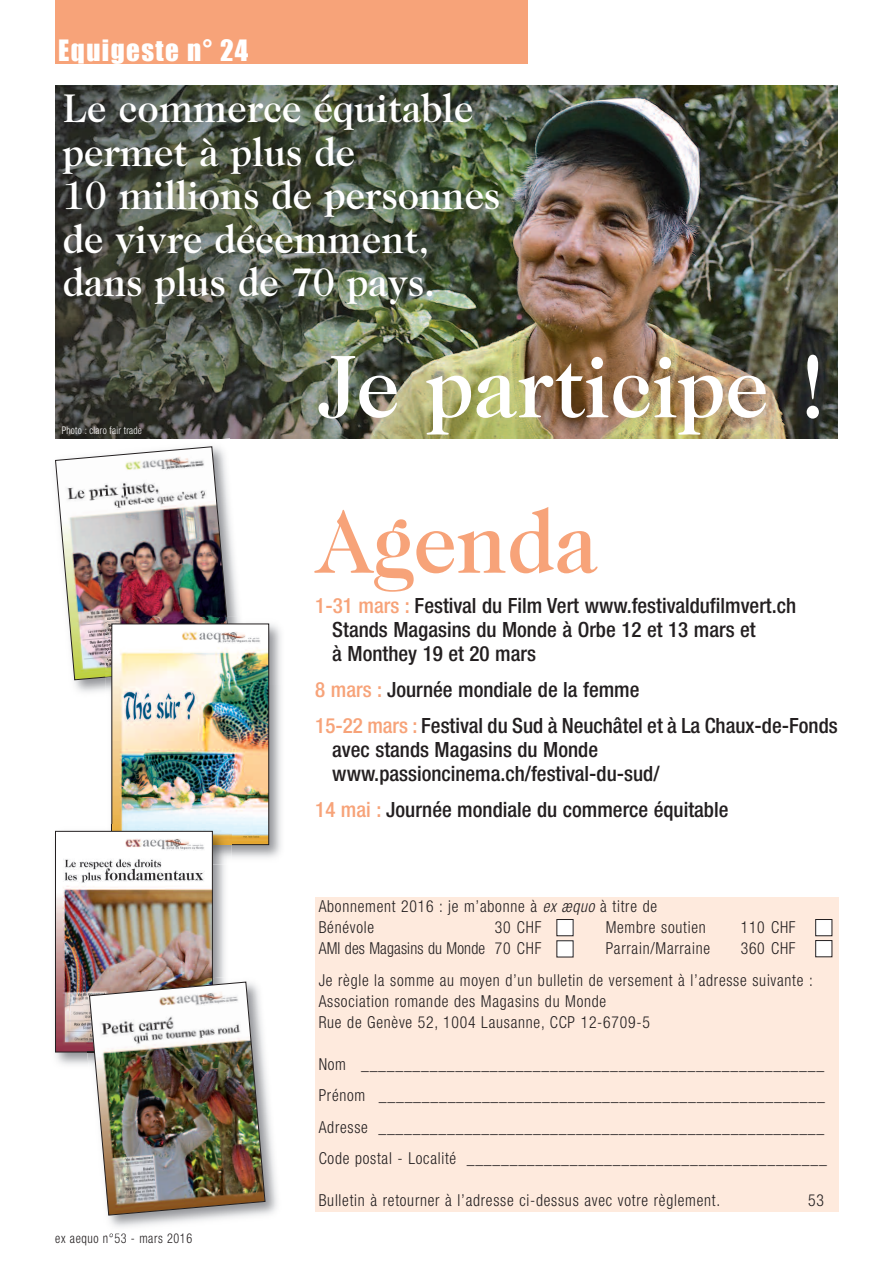
<style>
.page{position:relative;width:893px;height:1263px;background:#fff}
.page>*{position:absolute;margin:0;border:0;box-sizing:border-box;transform-origin:0 0}
.t1{font:500 90px "Caslon Two Twenty Four";color:#fff;scale:.95 1}
.t2{font:500 90px "Caslon Two Twenty Four";color:#f7a379;scale:.95 1}
.t3{font:500 40.5px/43.5px "Caslon Two Twenty Four";color:#fff;scale:.95 1}
.t4{font:27px "Impact";letter-spacing:.055em;color:#fff}
.t5{font:500 condensed 21px/24px "Helvetica Neue";color:#231f20}
.t6{font:300 condensed 16.5px/31.5px "Helvetica Neue";letter-spacing:.05em;color:#231f20;scale:.95 1}
.t7{font:300 condensed 16.5px "Helvetica Neue";letter-spacing:.01em;color:#231f20;scale:.95 1}
.t8{font:300 condensed 13.5px "Helvetica Neue";letter-spacing:.05em;color:#231f20;scale:.9 1}
.t9{font:300 condensed 10.5px "Helvetica Neue";letter-spacing:.025em;color:#fff;scale:.9 1}
.s1{color:#f7a379}
.s2{font-style:italic}
</style>
<div class="page">
<img style="left:490px;top:85px;width:348px;height:353px">
<div style="left:55px;top:0;width:472px;height:64px;background:#f7a379"></div>
<img style="left:55px;top:85px;width:435px;height:353px">
<div style="left:316px;top:897px;width:523px;height:315px;background:#feeadd"></div>
<div style="left:557px;top:919px;width:16px;height:17px;background:#fff"></div>
<div style="left:556px;top:919px;width:17px;height:17px;border:1px solid #231f20"></div>
<div style="left:557px;top:941px;width:16px;height:16px;background:#fff"></div>
<div style="left:816px;top:919px;width:16px;height:17px;background:#fff"></div>
<div style="left:815px;top:919px;width:17px;height:17px;border:1px solid #231f20"></div>
<div style="left:816px;top:940px;width:16px;height:17px;background:#fff"></div>
<div style="left:815px;top:940px;width:17px;height:17px;border:1px solid #231f20"></div>
<img style="left:55px;top:438px;width:191px;height:254px">
<img style="left:55px;top:446px;width:176px;height:234px">
<img style="left:111px;top:685px;width:170px;height:173px">
<img style="left:252px;top:623px;width:29px;height:62px">
<img style="left:105px;top:617px;width:147px;height:81px">
<img style="left:105px;top:617px;width:126px;height:60px">
<img style="left:114px;top:626px;width:153px;height:217px">
<div style="left:112px;top:624px;width:157px;height:221px;border:1px solid #231f20"></div>
<img style="left:55px;top:830px;width:50px;height:235px">
<img style="left:105px;top:824px;width:127px;height:150px">
<img style="left:57px;top:833px;width:154px;height:217px">
<div style="left:55px;top:831px;width:158px;height:221px;border:1px solid #231f20"></div>
<img style="left:89px;top:974px;width:188px;height:253px">
<img style="left:103px;top:1233px;width:23px;height:3px">
<img style="left:105px;top:976px;width:127px;height:5px">
<img style="left:82px;top:978px;width:130px;height:73px">
<img style="left:87px;top:981px;width:178px;height:234px">
<h3 class="t4" style="left:58px;top:34px;width:191px">Equigeste n° 24</h3>
<h2 class="t3" style="left:63px;top:89px;width:462px">Le commerce équitable permet à plus de<br>10 millions de personnes de vivre décemment, dans plus de 70 pays.</h2>
<p class="t9" style="left:62px;top:426px;width:91px">Photo : claro fair trade</p>
<p class="t8" style="left:55px;top:1233px;width:154px">ex aequo n°53 - mars 2016</p>
<h1 class="t1" style="left:317px;top:351px;width:542px">Je participe !</h1>
<h1 class="t2" style="left:316px;top:507px;width:298px">Agenda</h1>
<p class="t5" style="left:332px;top:596px;width:465px;text-indent:-17px"><span class="s1">1-31 mars :</span> Festival du Film Vert www.festivaldufilmvert.ch<br>Stands Magasins du Monde à Orbe 12 et 13 mars et<br>à Monthey 19 et 20 mars</p>
<p class="t5" style="left:315px;top:674px;width:524px;line-height:36px"><span class="s1">8 mars :</span> Journée mondiale de la femme<br><span class="s1">15-22 mars :</span> Festival du Sud à Neuchâtel et à La Chaux-de-Fonds</p>
<p class="t5" style="left:332px;top:740px;width:329px">avec stands Magasins du Monde www.passioncinema.ch/festival-du-sud/</p>
<p class="t5" style="left:315px;top:800px;width:415px"><span class="s1">14 mai :</span> Journée mondiale du commerce équitable</p>
<p class="t6" style="left:319px;top:897px;width:358px;line-height:21px">Abonnement 2016 : je m’abonne à <span class="s2">ex æquo</span> à titre de<br>Bénévole</p>
<p class="t6" style="left:495px;top:913px;width:51px">30 CHF</p>
<p class="t6" style="left:606px;top:913px;width:107px">Membre soutien</p>
<p class="t6" style="left:741px;top:913px;width:59px">110 CHF</p>
<p class="t7" style="left:319px;top:942px;width:236px">AMI des Magasins du Monde 70 CHF</p>
<p class="t6" style="left:606px;top:934px;width:111px">Parrain/Marraine</p>
<p class="t6" style="left:319px;top:934px;width:522px;text-indent:422px">360 CHF<br>Je règle la somme au moyen d’un bulletin de versement à l’adresse suivante :</p>
<p class="t6" style="left:319px;top:991px;width:350px;line-height:21px">Association romande des Magasins du Monde<br>Rue de Genève 52, 1004 Lausanne, CCP 12-6709-5</p>
<p class="t6" style="left:319px;top:1049px;width:536px">Nom ______________________________________________________ Prénom ____________________________________________________ Adresse ____________________________________________________ Code postal - Localité __________________________________________</p>
<p class="t6" style="left:319px;top:1186px;width:424px">Bulletin à retourner à l’adresse ci-dessus avec votre règlement.</p>
<p class="t6" style="left:808px;top:1186px;width:18px">53</p>
</div>
